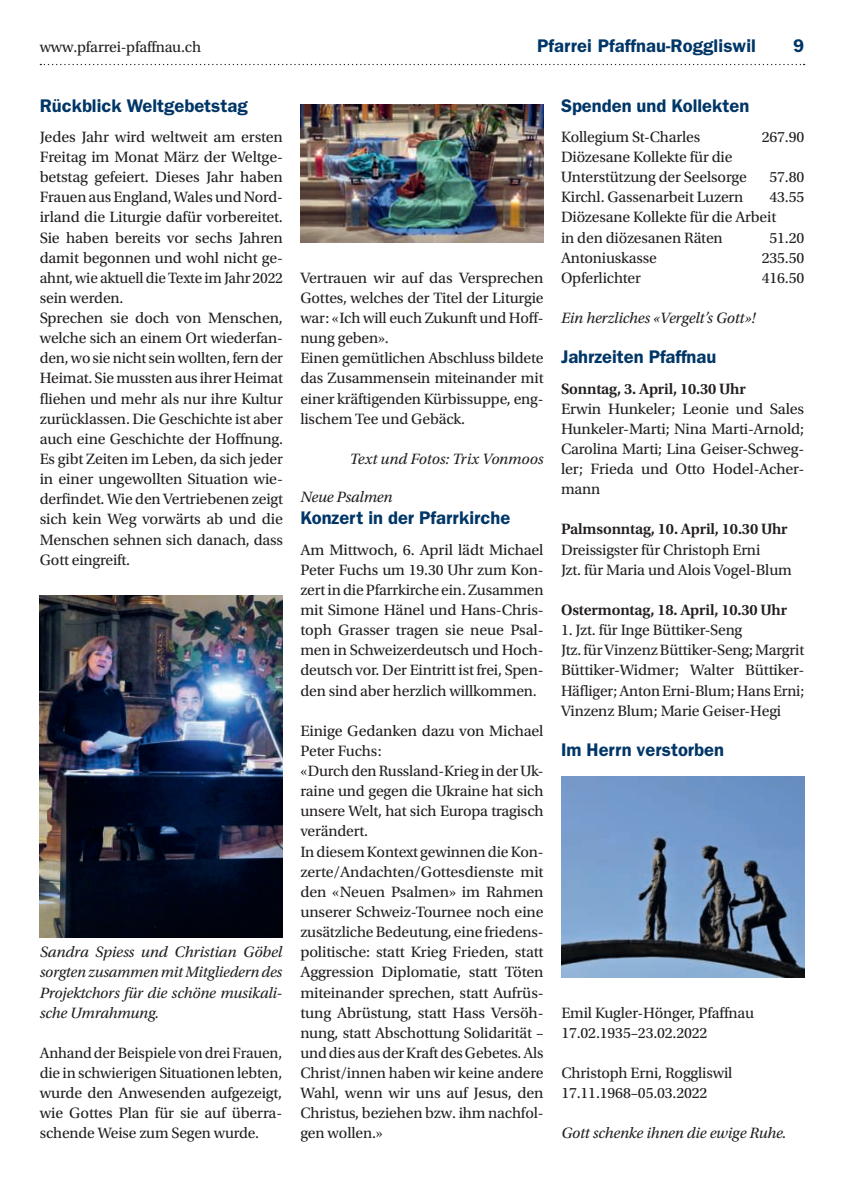
<style>
.page{position:relative;width:844px;height:1191px;background:#fff}
.page>*{position:absolute;margin:0;border:0;box-sizing:border-box;transform-origin:0 0}
.t1{font:600 18.38px "ITC Franklin Gothic Std";color:#003667}
.t2{font:15.75px/20.1px "Utopia Std";letter-spacing:-.01em;color:#231f20}
.t3{font:italic 15.75px/20.1px "Utopia Std";letter-spacing:-.01em;color:#231f20;text-align:justify}
.t4{font:600 15.75px "Utopia Std";letter-spacing:-.01em;color:#231f20}
</style>
<div class="page">
<svg style="left:40px;top:64px;width:764px;height:1px"></svg>
<img style="left:561px;top:776px;width:243px;height:201px">
<img style="left:300px;top:104px;width:243px;height:138px">
<img style="left:40px;top:595px;width:243px;height:342px">
<p class="t2" style="left:40px;top:37px;width:163px">www.pfarrei-pfaffnau.ch</p>
<p class="t1" style="left:537px;top:35px;width:220px">Pfarrei Pfaffnau-Roggliswil</p>
<p class="t1" style="left:793px;top:35px;width:13px">9</p>
<p class="t1" style="left:40px;top:94px;width:209px">Rückblick Weltgebetstag</p>
<p class="t2" style="left:40px;top:127px;width:245px">Jedes Jahr wird weltweit am ersten Freitag im Monat März der Weltge&shy;betstag gefeiert. Dieses Jahr haben Frauen aus England, Wales und Nord&shy;irland die Liturgie dafür vorbereitet.<br>Sie haben bereits vor sechs Jahren damit begonnen und wohl nicht ge&shy;ahnt, wie aktuell die Texte im Jahr 2022 sein werden.<br>Sprechen sie doch von Menschen, welche sich an einem Ort wiederfan&shy;den, wo sie nicht sein wollten, fern der Heimat. Sie mussten aus ihrer Heimat fliehen und mehr als nur ihre Kultur zurücklassen. Die Geschichte ist aber auch eine Geschichte der Hoffnung.<br>Es gibt Zeiten im Leben, da sich jeder in einer ungewollten Situation wie&shy;derfindet. Wie den Vertriebenen zeigt sich kein Weg vorwärts ab und die Menschen sehnen sich danach, dass Gott eingreift.</p>
<p class="t3" style="left:40px;top:942px;width:244px">Sandra Spiess und Christian Göbel sorgten zusammen mit Mitgliedern des Projektchors für die schöne musikali&shy;sche Umrahmung.</p>
<p class="t2" style="left:40px;top:1043px;width:244px;text-align:justify">Anhand der Beispiele von drei Frauen, die in schwierigen Situationen lebten, wurde den Anwesenden aufgezeigt, wie Gottes Plan für sie auf überra&shy;schende Weise zum Segen wurde.</p>
<p class="t2" style="left:300px;top:268px;width:245px">Vertrauen wir auf das Versprechen<br>Gottes, welches der Titel der Liturgie war: «Ich will euch Zukunft und Hoff&shy;nung geben».<br>Einen gemütlichen Abschluss bildete das Zusammensein miteinander mit einer kräftigenden Kürbissuppe, eng&shy;lischem Tee und Gebäck.</p>
<p class="t3" style="left:350px;top:449px;width:195px">Text und Fotos: Trix Vonmoos</p>
<p class="t3" style="left:300px;top:487px;width:94px">Neue Psalmen</p>
<p class="t1" style="left:300px;top:507px;width:211px">Konzert in der Pfarrkirche</p>
<p class="t2" style="left:300px;top:539px;width:245px;text-align:justify">Am Mittwoch, 6. April lädt Michael Peter Fuchs um 19.30 Uhr zum Kon&shy;zert in die Pfarrkirche ein. Zusammen mit Simone Hänel und Hans-Chris&shy;toph Grasser tragen sie neue Psal&shy;men in Schweizerdeutsch und Hoch&shy;deutsch vor. Der Eintritt ist frei, Spen&shy;den sind aber herzlich willkommen.</p>
<p class="t2" style="left:300px;top:721px;width:245px">Einige Gedanken dazu von Michael<br>Peter Fuchs:<br>«Durch den Russland-Krieg in der Uk&shy;raine und gegen die Ukraine hat sich unsere Welt, hat sich Europa tragisch verändert.<br>In diesem Kontext gewinnen die Kon&shy;zerte/Andachten/Gottesdienste mit den «Neuen Psalmen» im Rahmen unserer Schweiz-Tournee noch eine zusätzliche Bedeutung, eine friedens&shy;politische: statt Krieg Frieden, statt<br>Aggression Diplomatie, statt Töten miteinander sprechen, statt Aufrüs&shy;tung Abrüstung, statt Hass Versöh&shy;nung, statt Abschottung Solidarität – und dies aus der Kraft des Gebetes. Als<br>Christ/innen haben wir keine andere<br>Wahl, wenn wir uns auf Jesus, den<br>Christus, beziehen bzw. ihm nachfol&shy;gen wollen.»</p>
<p class="t1" style="left:561px;top:94px;width:190px">Spenden und Kollekten</p>
<p class="t2" style="left:561px;top:127px;width:141px">Kollegium St-Charles</p>
<p class="t2" style="left:761px;top:127px;width:44px">267.90</p>
<p class="t2" style="left:561px;top:147px;width:187px">Diözesane Kollekte für die<br>Unterstützung der Seelsorge</p>
<p class="t2" style="left:769px;top:167px;width:36px">57.80</p>
<p class="t2" style="left:561px;top:187px;width:184px">Kirchl. Gassenarbeit Luzern</p>
<p class="t2" style="left:561px;top:187px;width:245px;text-indent:208px">43.55<br>Diözesane Kollekte für die Arbeit<br>in den diözesanen Räten</p>
<p class="t2" style="left:769px;top:228px;width:36px">51.20</p>
<p class="t2" style="left:561px;top:248px;width:97px">Antoniuskasse</p>
<p class="t2" style="left:761px;top:248px;width:44px">235.50</p>
<p class="t2" style="left:561px;top:268px;width:81px">Opferlichter</p>
<p class="t2" style="left:761px;top:268px;width:44px">416.50</p>
<p class="t3" style="left:561px;top:308px;width:196px">Ein herzliches «Vergelt’s Gott»!</p>
<p class="t1" style="left:561px;top:346px;width:157px">Jahrzeiten Pfaffnau</p>
<p class="t4" style="left:561px;top:379px;width:186px">Sonntag, 3. April, 10.30 Uhr</p>
<p class="t2" style="left:561px;top:399px;width:245px;text-align:justify">Erwin Hunkeler; Leonie und Sales Hunkeler-Marti; Nina Marti-Arnold; Carolina Marti; Lina Geiser-Schweg&shy;ler; Frieda und Otto Hodel-Acher&shy;mann</p>
<p class="t4" style="left:561px;top:520px;width:228px">Palmsonntag, 10. April, 10.30 Uhr</p>
<p class="t2" style="left:561px;top:539px;width:232px">Dreissigster für Christoph Erni<br>Jzt. für Maria und Alois Vogel-Blum</p>
<p class="t4" style="left:561px;top:601px;width:227px">Ostermontag, 18. April, 10.30 Uhr</p>
<p class="t2" style="left:561px;top:620px;width:245px">1. Jzt. für Inge Büttiker-Seng<br>Jtz. für Vinzenz Büttiker-Seng; Margrit Büttiker-Widmer; Walter Büttiker-Häfliger; Anton Erni-Blum; Hans Erni; Vinzenz Blum; Marie Geiser-Hegi</p>
<p class="t1" style="left:561px;top:738px;width:164px">Im Herrn verstorben</p>
<p class="t2" style="left:561px;top:1002px;width:194px">Emil Kugler-Hönger, Pfaffnau<br>17.02.1935–23.02.2022</p>
<p class="t2" style="left:561px;top:1063px;width:172px">Christoph Erni, Roggliswil<br>17.11.1968–05.03.2022</p>
<p class="t3" style="left:561px;top:1123px;width:226px">Gott schenke ihnen die ewige Ruhe.</p>
</div>
